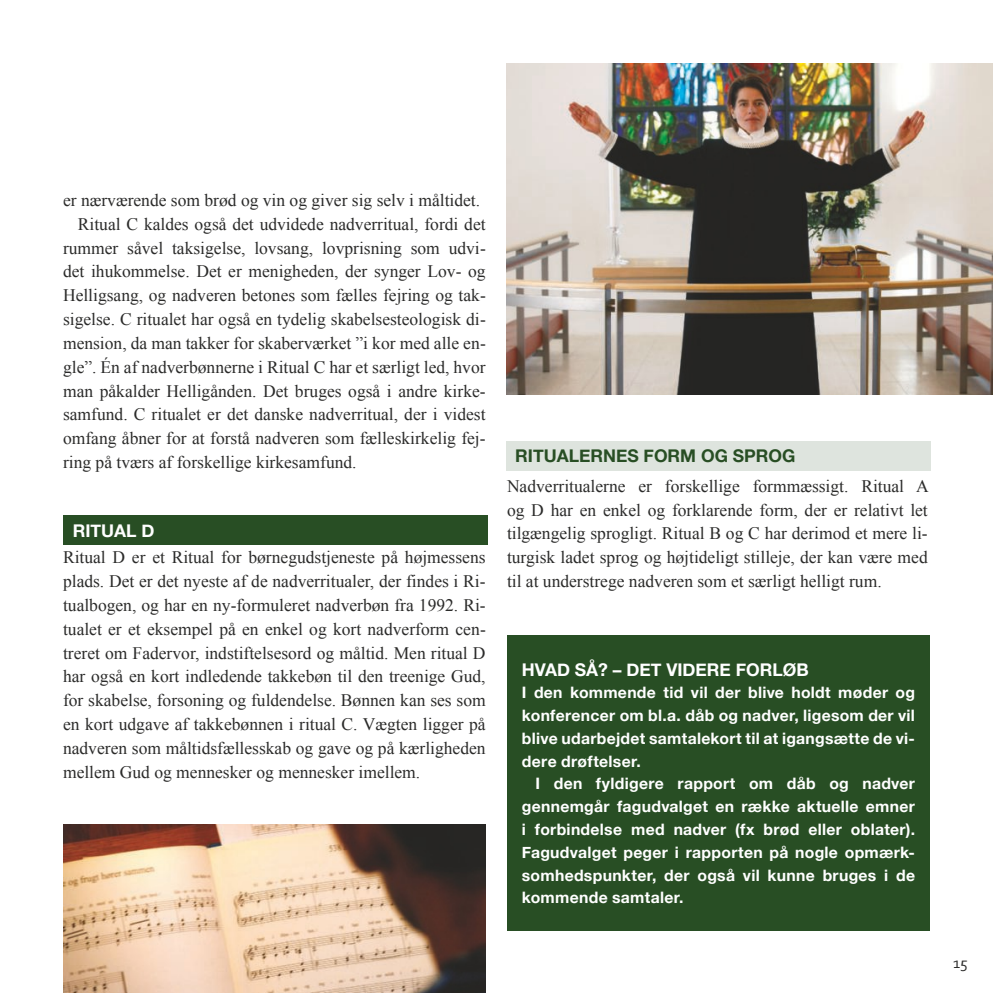
<style>
.page{position:relative;width:993px;height:993px;background:#fff}
.page>*{position:absolute;margin:0;border:0;box-sizing:border-box;transform-origin:0 0}
.t1{font:17.5px/23.8px "Times New Roman";color:#2b2b2a;text-align:justify}
.t2{font:700 17.5px "Helvetica Neue";color:#fff}
.t3{font:700 17.5px "Helvetica Neue";color:#284e24}
.t4{font:700 15.75px/22.8px "Helvetica Neue";letter-spacing:.02em;color:#fff;text-align:justify}
.t5{font:15.75px "Corbel";color:#2b2b2a}
</style>
<div class="page">
<img style="left:63px;top:824px;width:423px;height:168px">
<div style="left:507px;top:634px;width:422px;height:296px;background:#284e24"></div>
<div style="left:63px;top:515px;width:424px;height:29px;background:#284e24"></div>
<div style="left:506px;top:441px;width:424px;height:29px;background:#dee4de"></div>
<img style="left:506px;top:63px;width:486px;height:331px">
<p class="t1" style="left:63px;top:188px;width:418px">er nærværende som brød og vin og giver sig selv i måltidet.</p>
<p class="t1" style="left:78px;top:212px;width:409px">Ritual C kaldes også det udvidede nadverritual, fordi det</p>
<p class="t1" style="left:63px;top:235px;width:424px">rummer såvel taksigelse, lovsang, lovprisning som udvi-</p>
<p class="t1" style="left:63px;top:259px;width:424px">det ihukommelse. Det er menigheden, der synger Lov- og</p>
<p class="t1" style="left:63px;top:283px;width:424px">Helligsang, og nadveren betones som fælles fejring og tak-</p>
<p class="t1" style="left:63px;top:307px;width:424px">sigelse. C ritualet har også en tydelig skabelsesteologisk di-</p>
<p class="t1" style="left:63px;top:331px;width:424px">mension, da man takker for skaberværket ”i kor med alle en-</p>
<p class="t1" style="left:63px;top:354px;width:424px">gle”. Én af nadverbønnerne i Ritual C har et særligt led, hvor</p>
<p class="t1" style="left:63px;top:378px;width:424px">man påkalder Helligånden. Det bruges også i andre kirke-</p>
<p class="t1" style="left:63px;top:402px;width:424px">samfund. C ritualet er det danske nadverritual, der i videst</p>
<p class="t1" style="left:63px;top:426px;width:424px">omfang åbner for at forstå nadveren som fælleskirkelig fej-</p>
<p class="t1" style="left:63px;top:450px;width:295px">ring på tværs af forskellige kirkesamfund.</p>
<p class="t2" style="left:73px;top:516px;width:83px">RITUAL D</p>
<p class="t1" style="left:63px;top:545px;width:424px">Ritual D er et Ritual for børnegudstjeneste på højmessens plads. Det er det nyeste af de nadverritualer, der findes i Ri&shy;tualbogen, og har en ny-formuleret nadverbøn fra 1992. Ri&shy;tualet er et eksempel på en enkel og kort nadverform cen&shy;treret om Fadervor, indstiftelsesord og måltid. Men ritual D har også en kort indledende takkebøn til den treenige Gud, for skabelse, forsoning og fuldendelse. Bønnen kan ses som en kort udgave af takkebønnen i ritual C. Vægten ligger på nadveren som måltidsfællesskab og gave og på kærligheden mellem Gud og mennesker og mennesker imellem.</p>
<p class="t3" style="left:515px;top:442px;width:282px">RITUALERNES FORM OG SPROG</p>
<p class="t1" style="left:507px;top:473px;width:423px">Nadverritualerne er forskellige formmæssigt. Ritual A og D har en enkel og forklarende form, der er relativt let tilgængelig sprogligt. Ritual B og C har derimod et mere li&shy;turgisk ladet sprog og højtideligt stilleje, der kan være med til at understrege nadveren som et særligt helligt rum.</p>
<p class="t2" style="left:521px;top:655px;width:288px">HVAD SÅ? – DET VIDERE FORLØB</p>
<p class="t4" style="left:521px;top:681px;width:394px">I den kommende tid vil der blive holdt møder og konferencer om bl.a. dåb og nadver, ligesom der vil blive udarbejdet samtalekort til at igangsætte de vi&shy;dere drøftelser.</p>
<p class="t4" style="left:521px;top:772px;width:394px;text-indent:14px">I den fyldigere rapport om dåb og nadver gennemgår fagudvalget en række aktuelle emner i forbindelse med nadver (fx brød eller oblater).<br>Fagudvalget peger i rapporten på nogle opmærk&shy;somhedspunkter, der også vil kunne bruges i de kommende samtaler.</p>
<p class="t5" style="left:952px;top:952px;width:16px">15</p>
</div>
